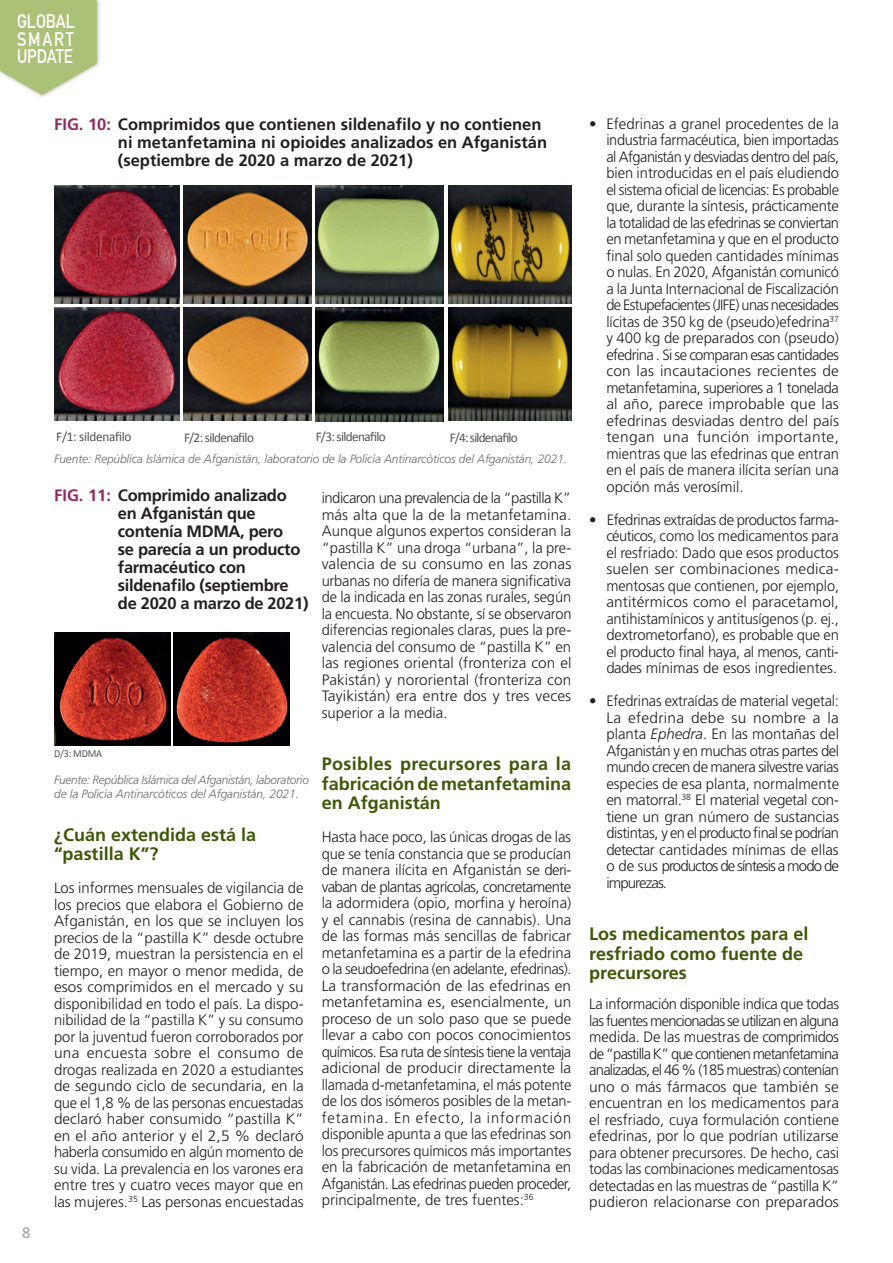
<style>
.page{position:relative;width:893px;height:1263px;background:#fff}
.page>*{position:absolute;margin:0;border:0;box-sizing:border-box;transform-origin:0 0}
.t1{font:700 19.2px/17.5px "DIN Alternate";color:#fff;text-align:justify;scale:.85 1}
.Heading_in_Content{font:700 18px/19.5px "Frutiger LT Std";color:#3e5807}
.t2{font:700 16.5px/18px "Frutiger LT Std";letter-spacing:-.02em;color:#231f20}
.t3{font:700 16.5px/18px "Frutiger LT Std";color:#231f20}
.Body{font:300 15px/16.5px "Frutiger LT Std";color:#231f20;text-align:justify}
.t4{font:15px "Frutiger LT Std";color:#a4a5a9}
.t5{font:13.35px "Calibri";letter-spacing:-.05em;color:#515455}
.t6{font:13.35px "Calibri";letter-spacing:-.025em;color:#515455}
.Source{font:italic 300 12px/13.5px "Frutiger LT Std";letter-spacing:-.01em;color:#6c6d70}
.t7{font:10.65px "Calibri";color:#515455;scale:.96 1}
.s1{color:#932b60}
.s2{font-style:italic}
</style>
<div class="page">
<div style="left:0;top:0;width:101px;height:100px;background:#231f20;opacity:.4"></div>
<svg style="left:0;top:0;width:97px;height:95px"></svg>
<img style="left:54px;top:185px;width:126px;height:119px">
<img style="left:55px;top:308px;width:124px;height:113px">
<img style="left:184px;top:186px;width:127px;height:118px">
<img style="left:184px;top:307px;width:127px;height:114px">
<img style="left:315px;top:185px;width:129px;height:118px">
<img style="left:448px;top:186px;width:123px;height:118px">
<img style="left:448px;top:308px;width:123px;height:113px">
<img style="left:315px;top:308px;width:129px;height:113px">
<img style="left:54px;top:633px;width:117px;height:112px">
<img style="left:173px;top:633px;width:117px;height:112px">
<p class="t1" style="left:17px;top:11px;width:70px">GLOBAL SMART UPDATE</p>
<p class="t4" style="left:22px;top:1224px;width:10px">8</p>
<p class="t3" style="left:118px;top:116px;width:431px;text-indent:-64px"><span class="s1">Fig. 10:</span> Comprimidos que contienen sildenafilo y no contienen ni metanfetamina ni opioides analizados en Afganistán (septiembre de 2020 a marzo de 2021)</p>
<p class="t6" style="left:56px;top:428px;width:77px">F/1: sildenafilo</p>
<p class="t5" style="left:184px;top:429px;width:71px">F/2: sildenafilo</p>
<p class="t5" style="left:316px;top:429px;width:71px">F/3: sildenafilo</p>
<p class="t5" style="left:450px;top:429px;width:69px">F/4: sildenafilo</p>
<p class="Source" style="left:54px;top:452px;width:515px">Fuente: República Islámica de Afganistán, laboratorio de la Policía Antinarcóticos del Afganistán, 2021.</p>
<p class="t2" style="left:118px;top:486px;width:192px;text-indent:-64px"><span class="s1">Fig. 11:</span> Comprimido analizado en Afganistán que contenía MDMA, pero<br>se parecía a un producto farmacéutico con sildenafilo (septiembre de 2020 a marzo de 2021)</p>
<p class="Body" style="left:322px;top:490px;width:251px">indicaron una prevalencia de la “pastilla K” más alta que la de la metanfetamina.<br>Aunque algunos expertos consideran la “pastilla K” una droga “urbana”, la pre&shy;valencia de su consumo en las zonas urbanas no difería de manera significativa de la indicada en las zonas rurales, según la encuesta. No obstante, sí se observaron diferencias regionales claras, pues la pre&shy;valencia del consumo de “pastilla K” en las regiones oriental (fronteriza con el Pakistán) y nororiental (fronteriza con Tayikistán) era entre dos y tres veces superior a la media.</p>
<p class="Heading_in_Content" style="left:322px;top:754px;width:251px;text-align:justify">Posibles precursores para la fabricación de metanfetamina en Afganistán</p>
<p class="Body" style="left:322px;top:829px;width:251px">Hasta hace poco, las únicas drogas de las que se tenía constancia que se producían de manera ilícita en Afganistán se deri&shy;vaban de plantas agrícolas, concretamente la adormidera (opio, morfina y heroína) y el cannabis (resina de cannabis). Una de las formas más sencillas de fabricar metanfetamina es a partir de la efedrina o la seudoefedrina (en adelante, efedrinas).<br>La transformación de las efedrinas en metanfetamina es, esencialmente, un proceso de un solo paso que se puede llevar a cabo con pocos conocimientos químicos. Esa ruta de síntesis tiene la ventaja adicional de producir directamente la llamada d-metanfetamina, el más potente de los dos isómeros posibles de la metan&shy;fetamina. En efecto, la información disponible apunta a que las efedrinas son los precursores químicos más importantes en la fabricación de metanfetamina en Afganistán. Las efedrinas pueden proceder, principalmente, de tres fuentes:<sup>36</sup></p>
<p class="t7" style="left:54px;top:746px;width:51px">D/3: MDMA</p>
<p class="Source" style="left:54px;top:773px;width:256px">Fuente: República Islámica del Afganistán, laboratorio de la Policía Antinarcóticos del Afganistán, 2021.</p>
<p class="Heading_in_Content" style="left:54px;top:825px;width:204px">¿Cuán extendida está la “pastilla K”?</p>
<p class="Body" style="left:54px;top:880px;width:251px">Los informes mensuales de vigilancia de los precios que elabora el Gobierno de Afganistán, en los que se incluyen los precios de la “pastilla K” desde octubre de 2019, muestran la persistencia en el tiempo, en mayor o menor medida, de esos comprimidos en el mercado y su disponibilidad en todo el país. La dispo&shy;nibilidad de la “pastilla K” y su consumo por la juventud fueron corroborados por una encuesta sobre el consumo de drogas realizada en 2020 a estudiantes de segundo ciclo de secundaria, en la que el 1,8 % de las personas encuestadas declaró haber consumido “pastilla K” en el año anterior y el 2,5 % declaró haberla consumido en algún momento de su vida. La prevalencia en los varones era entre tres y cuatro veces mayor que en las mujeres.<sup>35</sup> Las personas encuestadas</p>
<p class="Body" style="left:606px;top:116px;width:234px;text-indent:-17px">• Efedrinas a granel procedentes de la industria farmacéutica, bien importadas al Afganistán y desviadas dentro del país, bien introducidas en el país eludiendo el sistema oficial de licencias: Es probable que, durante la síntesis, prácticamente la totalidad de las efedrinas se conviertan en metanfetamina y que en el producto final solo queden cantidades mínimas o nulas. En 2020, Afganistán comunicó a la Junta Internacional de Fiscalización de Estupefacientes (JIFE) unas necesidades lícitas de 350 kg de (pseudo)efedrina<sup>37 </sup>y 400 kg de preparados con (pseudo) efedrina . Si se comparan esas cantidades con las incautaciones recientes de metanfetamina, superiores a 1 tonelada al año, parece improbable que las efedrinas desviadas dentro del país tengan una función importante, mientras que las efedrinas que entran en el país de manera ilícita serían una opción más verosímil.</p>
<p class="Body" style="left:606px;top:512px;width:234px;text-indent:-17px">• Efedrinas extraídas de productos farma&shy;céuticos, como los medicamentos para el resfriado: Dado que esos productos suelen ser combinaciones medica&shy;mentosas que contienen, por ejemplo, antitérmicos como el paracetamol, antihistamínicos y antitusígenos (p. ej., dextrometorfano), es probable que en el producto final haya, al menos, canti&shy;dades mínimas de esos ingredientes.</p>
<p class="Body" style="left:606px;top:693px;width:234px;text-indent:-17px">• Efedrinas extraídas de material vegetal:<br>La efedrina debe su nombre a la planta <span class="s2">Ephedra</span>. En las montañas del Afganistán y en muchas otras partes del mundo crecen de manera silvestre varias especies de esa planta, normalmente en matorral.<sup>38</sup> El material vegetal con&shy;tiene un gran número de sustancias distintas, y en el producto final se podrían detectar cantidades mínimas de ellas o de sus productos de síntesis a modo de impurezas.</p>
<p class="Heading_in_Content" style="left:589px;top:924px;width:221px">Los medicamentos para el resfriado como fuente de precursores</p>
<p class="Body" style="left:589px;top:996px;width:251px">La información disponible indica que todas las fuentes mencionadas se utilizan en alguna medida. De las muestras de comprimidos de “pastilla K” que contienen metanfetamina analizadas, el 46 % (185 muestras) contenían uno o más fármacos que también se encuentran en los medicamentos para el resfriado, cuya formulación contiene efedrinas, por lo que podrían utilizarse para obtener precursores. De hecho, casi todas las combinaciones medicamentosas detectadas en las muestras de “pastilla K” pudieron relacionarse con preparados</p>
</div>
